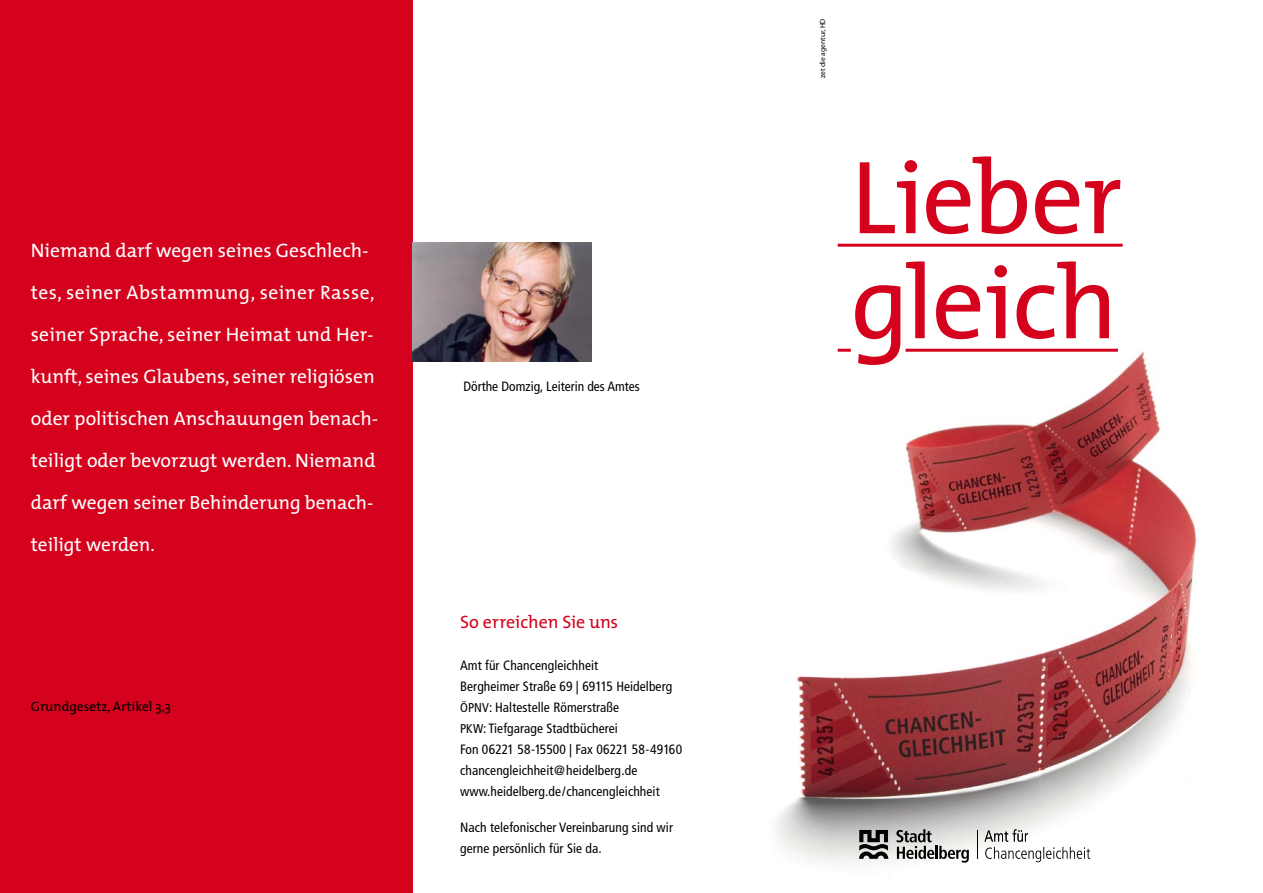
<style>
.page{position:relative;width:1263px;height:893px;background:#fff}
.page>*{position:absolute;margin:0;border:0;box-sizing:border-box;transform-origin:0 0}
.t1{font:105px "The Mix";letter-spacing:-.015em;color:#d4021d}
.t2{font:19.5px/42px "The Mix";color:#fff}
.t3{font:19.2px/42px "The Mix";color:#fff}
.t4{font:18px "The Mix";color:#d4021d}
.t5{font:condensed 13.5px "Frutiger";letter-spacing:.005em;color:#000}
.t6{font:13.5px "The Mix";color:#000}
.t7{font:7.5px "Myriad MM 400 600";letter-spacing:.005em;color:#000}
.s1{font-size:19.5px}
.s2{font-size:12.75px}
</style>
<div class="page">
<img style="left:776px;top:348px;width:421px;height:518px">
<svg style="left:977px;top:830px;width:1px;height:29px"></svg>
<svg style="left:859px;top:830px;width:29px;height:29px"></svg>
<svg style="left:896px;top:829px;width:73px;height:34px"></svg>
<svg style="left:984px;top:829px;width:106px;height:33px"></svg>
<hr style="left:838px;top:244px;width:284px;height:3px;background:#d4021d">
<svg style="left:838px;top:349px;width:13px;height:3px"></svg>
<hr style="left:905px;top:349px;width:213px;height:3px;background:#d4021d">
<div style="left:0;top:0;width:412px;height:893px;background:#d4021d"></div>
<img style="left:412px;top:242px;width:179px;height:120px">
<p class="t2" style="left:31px;top:228px;width:339px">Niemand darf wegen seines Geschlech-</p>
<p class="t2" style="left:31px;top:270px;width:349px">tes, seiner Abstammung, seiner Rasse, seiner Sprache, seiner Heimat und Her&shy;kunft, seines Glaubens, seiner religiösen oder politischen Anschauungen benach&shy;teiligt oder bevorzugt werden. Niemand</p>
<p class="t3" style="left:31px;top:481px;width:344px"><span class="s1">darf wegen</span> seiner Behinderung benach&shy;teiligt werden.</p>
<p class="t6" style="left:31px;top:695px;width:142px">Grundgesetz, Artikel 3,3</p>
<p class="t5" style="left:463px;top:379px;width:178px">Dörthe Domzig, Leiterin des Amtes</p>
<p class="t4" style="left:460px;top:607px;width:160px">So erreichen Sie uns</p>
<p class="t5" style="left:460px;top:657px;width:140px">Amt für Chancengleichheit</p>
<p class="t5" style="left:460px;top:678px;width:214px">Bergheimer Straße 69 | 69115 Heidelberg</p>
<p class="t5" style="left:460px;top:699px;width:160px"><span class="s2">ÖPNV</span>: Haltestelle Römerstraße</p>
<p class="t5" style="left:460px;top:720px;width:159px"><span class="s2">PKW</span>: Tiefgarage Stadtbücherei</p>
<p class="t5" style="left:460px;top:741px;width:224px">Fon 06221 58-15500 | Fax 06221 58-49160</p>
<p class="t5" style="left:460px;top:762px;width:179px">chancengleichheit@heidelberg.de</p>
<p class="t5" style="left:460px;top:783px;width:201px">www.heidelberg.de/chancengleichheit</p>
<p class="t5" style="left:460px;top:819px;width:214px">Nach telefonischer Vereinbarung sind wir</p>
<p class="t5" style="left:460px;top:840px;width:143px">gerne persönlich für Sie da.</p>
<p class="t7" style="left:819px;top:78px;width:61px;rotate:-90deg">zet die agentur, HD</p>
<p class="t1" style="left:851px;top:110px;width:273px">Lieber</p>
<p class="t1" style="left:851px;top:215px;width:269px">gleich</p>
</div>
